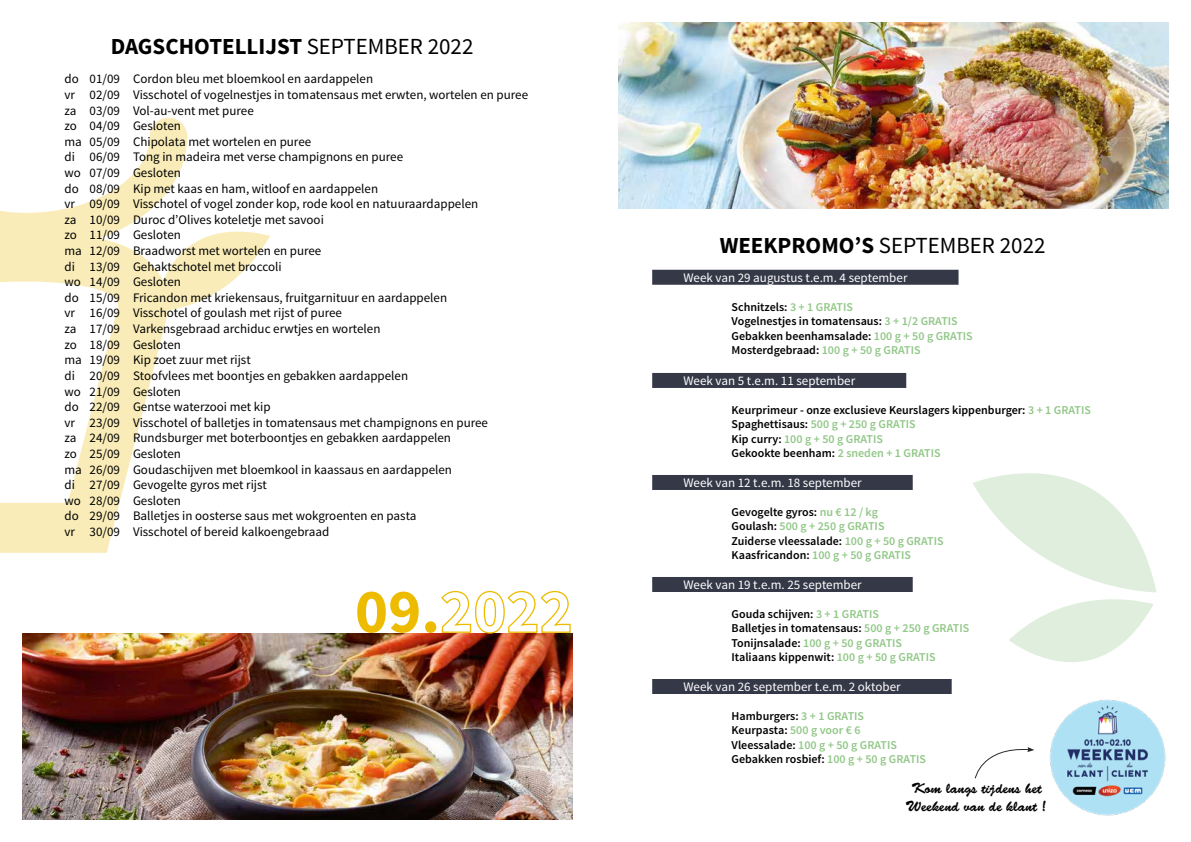
<style>
.page{position:relative;width:1191px;height:842px;background:#fff}
.page>*{position:absolute;margin:0;border:0;box-sizing:border-box;transform-origin:0 0}
.t1{font:700 62.8px "Source Sans Pro";color:#edbc00}
.t2{font:700 23px "Source Sans Pro";color:#000}
.t3{font:23px "Source Sans Pro";color:#000}
.t4{font:italic 15px/18.1px "Bermuda Script";color:#000;text-align:center}
.t5{font:13px/15.6px "Source Sans Pro";color:#000}
.t6{font:13px "Source Sans Pro";color:#fff}
.t7{font:600 12px/14.4px "Source Sans Pro";color:#000}
.s1{font-weight:400}
.s2{font-weight:700}
.s3{color:#91c787}
</style>
<div class="page">
<svg style="left:0;top:118px;width:270px;height:435px"></svg>
<svg style="left:0;top:394px;width:270px;height:26px"></svg>
<img style="left:23px;top:634px;width:550px;height:185px">
<img style="left:618px;top:23px;width:550px;height:185px">
<svg style="left:951px;top:473px;width:206px;height:221px"></svg>
<div style="left:652px;top:270px;width:306px;height:15px;background:#353847"></div>
<div style="left:652px;top:373px;width:254px;height:15px;background:#353847"></div>
<div style="left:652px;top:475px;width:260px;height:15px;background:#353847"></div>
<div style="left:652px;top:577px;width:260px;height:15px;background:#353847"></div>
<div style="left:652px;top:679px;width:299px;height:15px;background:#353847"></div>
<img style="left:1049px;top:699px;width:117px;height:117px">
<svg style="left:974px;top:747px;width:60px;height:32px"></svg>
<h2 class="t2" style="left:111px;top:32px;width:364px">DAGSCHOTELLIJST <span class="s1">SEPTEMBER 2022</span></h2>
<p class="t5" style="left:64px;top:72px;width:19px">do vr za zo ma di wo do vr za zo ma di wo do vr za zo ma di wo do vr za zo ma di wo do vr</p>
<p class="t5" style="left:90px;top:72px;width:32px;text-align:justify">01/09<br>02/09<br>03/09<br>04/09<br>05/09<br>06/09<br>07/09<br>08/09<br>09/09<br>10/09<br>11/09<br>12/09<br>13/09<br>14/09<br>15/09<br>16/09<br>17/09<br>18/09<br>19/09<br>20/09<br>21/09<br>22/09<br>23/09<br>24/09<br>25/09<br>26/09<br>27/09<br>28/09<br>29/09<br>30/09</p>
<p class="t5" style="left:133px;top:72px;width:396px">Cordon bleu met bloemkool en aardappelen<br>Visschotel of vogelnestjes in tomatensaus met erwten, wortelen en puree Vol-au-vent met puree<br>Gesloten<br>Chipolata met wortelen en puree<br>Tong in madeira met verse champignons en puree<br>Gesloten<br>Kip met kaas en ham, witloof en aardappelen<br>Visschotel of vogel zonder kop, rode kool en natuuraardappelen<br>Duroc d’Olives koteletje met savooi<br>Gesloten<br>Braadworst met wortelen en puree<br>Gehaktschotel met broccoli<br>Gesloten<br>Fricandon met kriekensaus, fruitgarnituur en aardappelen<br>Visschotel of goulash met rijst of puree<br>Varkensgebraad archiduc erwtjes en wortelen<br>Gesloten<br>Kip zoet zuur met rijst<br>Stoofvlees met boontjes en gebakken aardappelen<br>Gesloten<br>Gentse waterzooi met kip<br>Visschotel of balletjes in tomatensaus met champignons en puree Rundsburger met boterboontjes en gebakken aardappelen<br>Gesloten<br>Goudaschijven met bloemkool in kaassaus en aardappelen<br>Gevogelte gyros met rijst<br>Gesloten<br>Balletjes in oosterse saus met wokgroenten en pasta<br>Visschotel of bereid kalkoengebraad</p>
<h1 class="t1" style="left:355px;top:571px;width:219px">09.2022</h1>
<h2 class="t3" style="left:719px;top:231px;width:327px"><span class="s2">WEEKPROMO’S</span> SEPTEMBER 2022</h2>
<p class="t6" style="left:683px;top:270px;width:226px">Week van 29 augustus t.e.m. 4 september</p>
<p class="t7" style="left:731px;top:300px;width:243px">Schnitzels: <span class="s3">3 + 1 GRATIS<br></span>Vogelnestjes in tomatensaus: <span class="s3">3 + 1/2 GRATIS </span>Gebakken beenhamsalade: <span class="s3">100 g + 50 g GRATIS </span>Mosterdgebraad: <span class="s3">100 g + 50 g GRATIS</span></p>
<p class="t6" style="left:683px;top:373px;width:173px">Week van 5 t.e.m. 11 september</p>
<p class="t7" style="left:731px;top:403px;width:361px">Keurprimeur - onze exclusieve Keurslagers kippenburger: <span class="s3">3 + 1 GRATIS </span>Spaghettisaus: <span class="s3">500 g + 250 g GRATIS<br></span>Kip curry: <span class="s3">100 g + 50 g GRATIS<br></span>Gekookte beenham: <span class="s3">2 sneden + 1 GRATIS</span></p>
<p class="t6" style="left:683px;top:475px;width:180px">Week van 12 t.e.m. 18 september</p>
<p class="t7" style="left:731px;top:505px;width:213px">Gevogelte gyros: <span class="s3">nu € 12 / kg<br></span>Goulash: <span class="s3">500 g + 250 g GRATIS<br></span>Zuiderse vleessalade: <span class="s3">100 g + 50 g GRATIS<br></span>Kaasfricandon: <span class="s3">100 g + 50 g GRATIS</span></p>
<p class="t6" style="left:683px;top:577px;width:180px">Week van 19 t.e.m. 25 september</p>
<p class="t7" style="left:731px;top:607px;width:239px">Gouda schijven: <span class="s3">3 + 1 GRATIS<br></span>Balletjes in tomatensaus: <span class="s3">500 g + 250 g GRATIS </span>Tonijnsalade: <span class="s3">100 g + 50 g GRATIS<br></span>Italiaans kippenwit: <span class="s3">100 g + 50 g GRATIS</span></p>
<p class="t6" style="left:683px;top:679px;width:219px">Week van 26 september t.e.m. 2 oktober</p>
<p class="t7" style="left:731px;top:709px;width:196px">Hamburgers: <span class="s3">3 + 1 GRATIS<br></span>Keurpasta: <span class="s3">500 g voor € 6<br></span>Vleessalade: <span class="s3">100 g + 50 g GRATIS<br></span>Gebakken rosbief: <span class="s3">100 g + 50 g GRATIS</span></p>
<p class="t4" style="left:907px;top:779px;width:147px">Kom langstijdenshet<br>Weekendvandeklant!</p>
</div>
